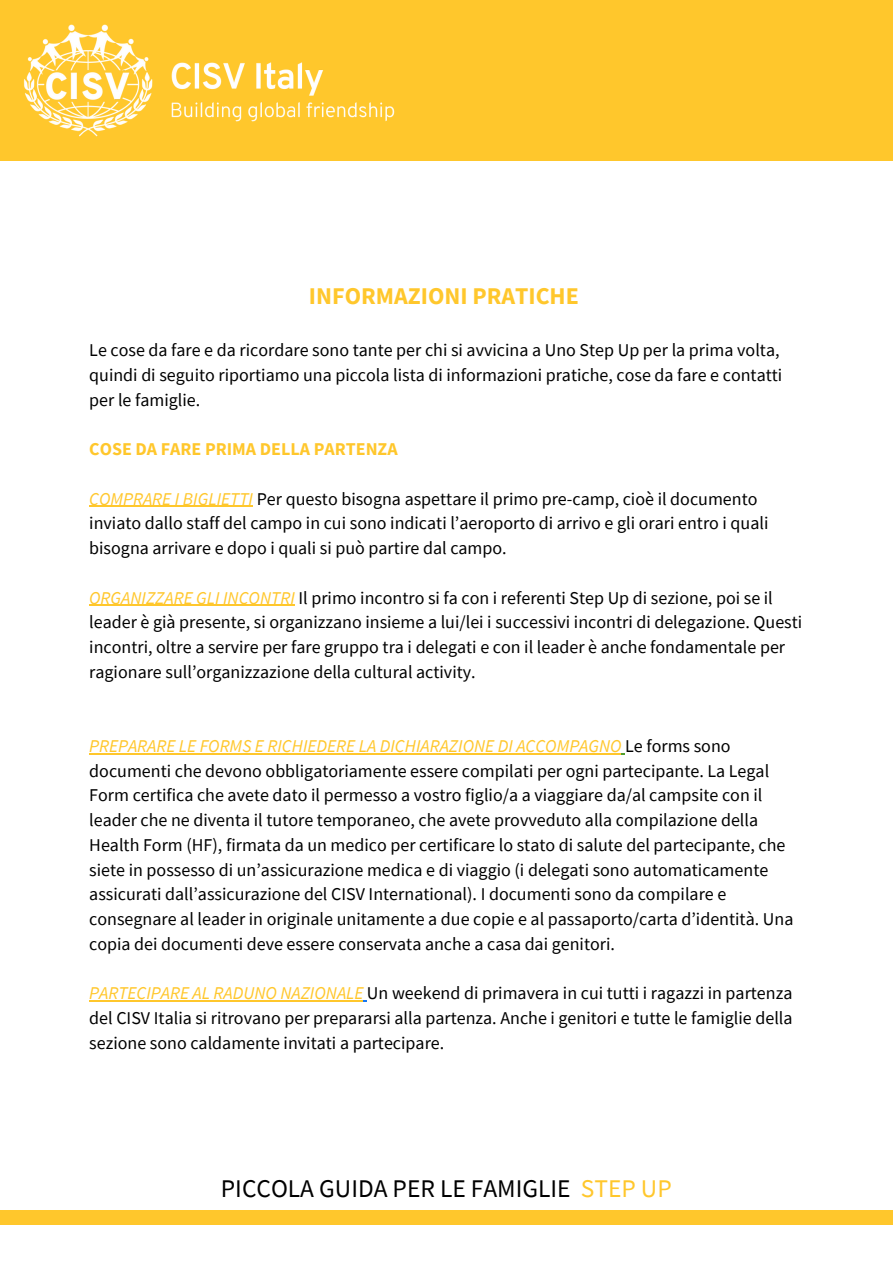
<style>
.page{position:relative;width:893px;height:1264px;background:#fff}
.page>*{position:absolute;margin:0;border:0;box-sizing:border-box;transform-origin:0 0}
.t1{font:25.5px "Source Sans Pro";color:#000}
.t2{font:700 24px "Source Sans Pro";color:#ffc72c}
.t3{font:18px/24.8px "Source Sans Pro";color:#000}
.t4{font:700 18px "Source Sans Pro";color:#ffc72c}
.s1{font-style:italic;color:#ffc72c}
.s2{color:#ffc72c}
</style>
<div class="page">
<div style="left:0;top:1210px;width:892px;height:14px;background:#ffc72c"></div>
<div style="left:0;top:0;width:892px;height:161px;background:#ffc72c"></div>
<hr style="left:89px;top:505px;width:164px;height:2px;background:#ffc72c">
<hr style="left:89px;top:604px;width:206px;height:1px;background:#ffc72c">
<hr style="left:89px;top:753px;width:532px;height:1px;background:#ffc72c">
<hr style="left:89px;top:1000px;width:274px;height:1px;background:#ffc72c">
<h2 class="t2" style="left:309px;top:281px;width:271px">INFORMAZIONI PRATICHE</h2>
<p class="t3" style="left:89px;top:337px;width:694px">Le cose da fare e da ricordare sono tante per chi si avvicina a Uno Step Up per la prima volta, quindi di seguito riportiamo una piccola lista di informazioni pratiche, cose da fare e contatti per le famiglie.</p>
<p class="t4" style="left:89px;top:437px;width:310px">COSE DA FARE PRIMA DELLA PARTENZA</p>
<p class="t3" style="left:89px;top:486px;width:680px"><span class="s1">COMPRARE I BIGLIETTI</span> Per questo bisogna aspettare il primo pre-camp, cioè il documento inviato dallo staff del campo in cui sono indicati l’aeroporto di arrivo e gli orari entro i quali bisogna arrivare e dopo i quali si può partire dal campo.</p>
<p class="t3" style="left:89px;top:584px;width:714px"><span class="s1">ORGANIZZARE GLI INCONTRI</span> Il primo incontro si fa con i referenti Step Up di sezione, poi se il leader è già presente, si organizzano insieme a lui/lei i successivi incontri di delegazione. Questi incontri, oltre a servire per fare gruppo tra i delegati e con il leader è anche fondamentale per ragionare sull’organizzazione della cultural activity.</p>
<p class="t3" style="left:89px;top:733px;width:705px"><span class="s1">PREPARARE LE FORMS E RICHIEDERE LA DICHIARAZIONE DI ACCOMPAGNO</span> Le forms sono documenti che devono obbligatoriamente essere compilati per ogni partecipante. La Legal Form certifica che avete dato il permesso a vostro figlio/a a viaggiare da/al campsite con il leader che ne diventa il tutore temporaneo, che avete provveduto alla compilazione della Health Form (HF), firmata da un medico per certificare lo stato di salute del partecipante, che siete in possesso di un’assicurazione medica e di viaggio (i delegati sono automaticamente assicurati dall’assicurazione del CISV International). I documenti sono da compilare e consegnare al leader in originale unitamente a due copie e al passaporto/carta d’identità. Una copia dei documenti deve essere conservata anche a casa dai genitori.</p>
<p class="t3" style="left:89px;top:980px;width:704px;text-align:justify"><span class="s1">PARTECIPARE AL RADUNO NAZIONALE</span> Un weekend di primavera in cui tutti i ragazzi in partenza del CISV Italia si ritrovano per prepararsi alla partenza. Anche i genitori e tutte le famiglie della sezione sono caldamente invitati a partecipare.</p>
<h1 class="t1" style="left:221px;top:1171px;width:452px">PICCOLA GUIDA PER LE FAMIGLIE <span class="s2">STEP UP</span></h1>
</div>
